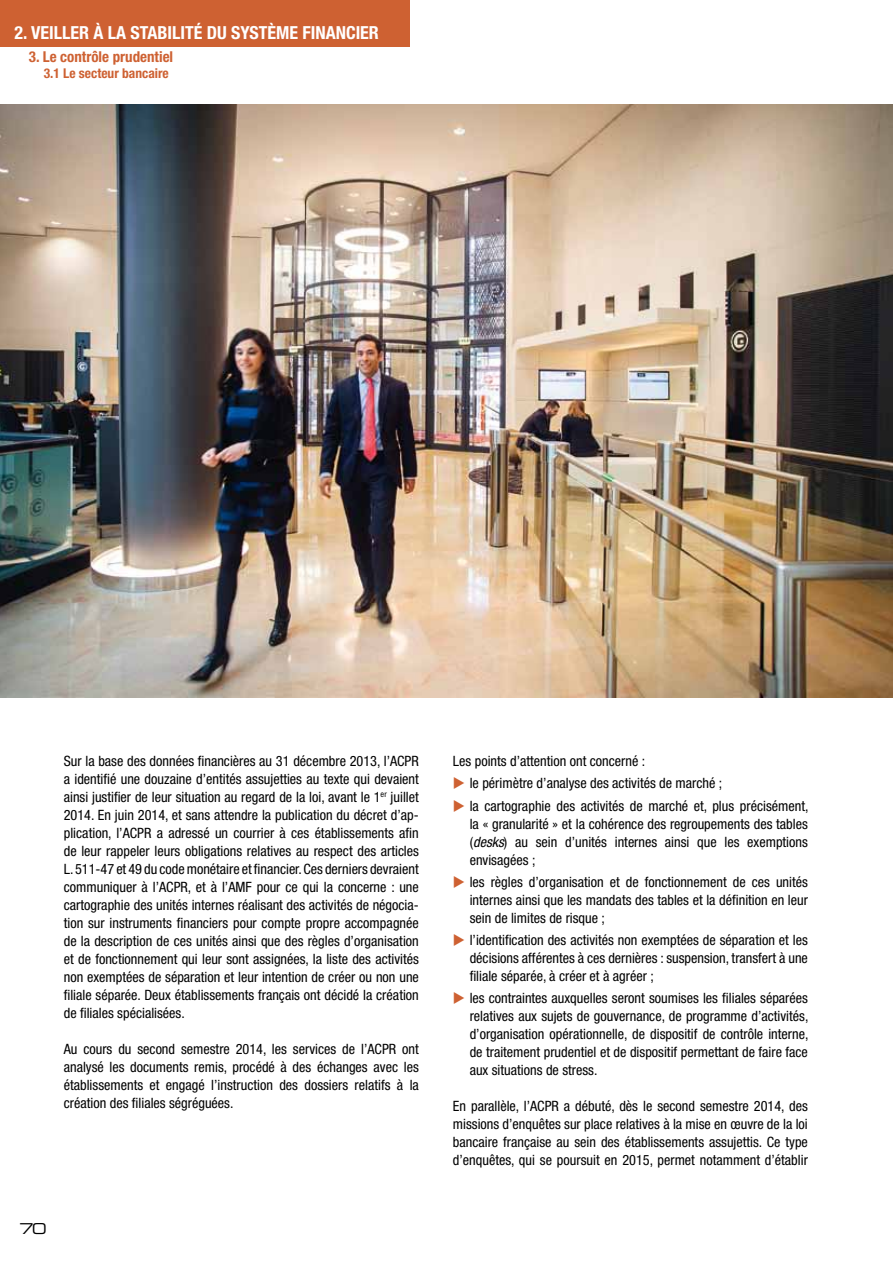
<style>
.page{position:relative;width:893px;height:1263px;background:#fff}
.page>*{position:absolute;margin:0;border:0;box-sizing:border-box;transform-origin:0 0}
.t1{font:700 condensed 18px "Helvetica Neue";color:#fff}
.t2{font:700 condensed 15px "Helvetica Neue";color:#ce6132}
.t3{font:15px "Eurostile Extended Two";color:#000}
.t4{font:condensed 14.25px/18px "Helvetica Neue";color:#000;text-align:justify}
.t5{font:700 condensed 13.5px "Helvetica Neue";color:#ce6132}
.s1{color:#ce6132}
.s2{font-style:italic}
</style>
<div class="page">
<img style="left:0;top:104px;width:893px;height:594px">
<div style="left:0;top:0;width:410px;height:46px;background:#ce6132"></div>
<p class="t1" style="left:15px;top:22px;width:35px">2. VEILLER</p>
<p class="t1" style="left:93px;top:22px;width:46px">ÀLA STABILITÉ</p>
<p class="t1" style="left:207px;top:22px;width:35px">DU SYSTÈME</p>
<p class="t1" style="left:302px;top:22px;width:10px">FINANCIER</p>
<p class="t2" style="left:29px;top:47px;width:146px">3. Le contrôle prudentiel</p>
<p class="t5" style="left:44px;top:65px;width:127px">3.1 Le secteur bancaire</p>
<p class="t4" style="left:64px;top:752px;width:357px">Sur la base des données financières au 31 décembre 2013, l’ACPR a identifié une douzaine d’entités assujetties au texte qui devaient ainsi justifier de leur situation au regard de la loi, avant le 1<sup>er</sup> juillet 2014. En juin 2014, et sans attendre la publication du décret d’ap&shy;plication, l’ACPR a adressé un courrier à ces établissements afin de leur rappeler leurs obligations relatives au respect des articles L. 511-47 et 49 du code monétaire et financier. Ces derniers devraient communiquer à l’ACPR, et à l’AMF pour ce qui la concerne : une cartographie des unités internes réalisant des activités de négocia&shy;tion sur instruments financiers pour compte propre accompagnée de la description de ces unités ainsi que des règles d’organisation et de fonctionnement qui leur sont assignées, la liste des activités non exemptées de séparation et leur intention de créer ou non une filiale séparée. Deux établissements français ont décidé la création de filiales spécialisées.</p>
<p class="t4" style="left:64px;top:1040px;width:357px">Au cours du second semestre 2014, les services de l’ACPR ont analysé les documents remis, procédé à des échanges avec les établissements et engagé l’instruction des dossiers relatifs à la création des filiales ségréguées.</p>
<p class="t3" style="left:19px;top:1219px;width:29px">70</p>
<p class="t4" style="left:453px;top:752px;width:194px">Les points d’attention ont concerné :</p>
<p class="t4" style="left:453px;top:774px;width:271px"><span class="s1">◆</span> le périmètre d’analyse des activités de marché ;</p>
<p class="t4" style="left:470px;top:796px;width:340px;text-indent:-17px"><span class="s1">◆</span> la cartographie des activités de marché et, plus précisément, la « granularité » et la cohérence des regroupements des tables (<span class="s2">desks</span>) au sein d’unités internes ainsi que les exemptions envisagées ;</p>
<p class="t4" style="left:470px;top:873px;width:340px;text-indent:-17px"><span class="s1">◆</span> les règles d’organisation et de fonctionnement de ces unités internes ainsi que les mandats des tables et la définition en leur sein de limites de risque ;</p>
<p class="t4" style="left:470px;top:931px;width:340px;text-indent:-17px"><span class="s1">◆</span> l’identification des activités non exemptées de séparation et les décisions afférentes à ces dernières : suspension, transfert à une filiale séparée, à créer et à agréer ;</p>
<p class="t4" style="left:470px;top:989px;width:340px;text-indent:-17px"><span class="s1">◆</span> les contraintes auxquelles seront soumises les filiales séparées relatives aux sujets de gouvernance, de programme d’activités, d’organisation opérationnelle, de dispositif de contrôle interne, de traitement prudentiel et de dispositif permettant de faire face aux situations de stress.</p>
<p class="t4" style="left:453px;top:1097px;width:357px">En parallèle, l’ACPR a débuté, dès le second semestre 2014, des missions d’enquêtes sur place relatives à la mise en œuvre de la loi bancaire française au sein des établissements assujettis. Ce type d’enquêtes, qui se poursuit en 2015, permet notamment d’établir</p>
</div>
